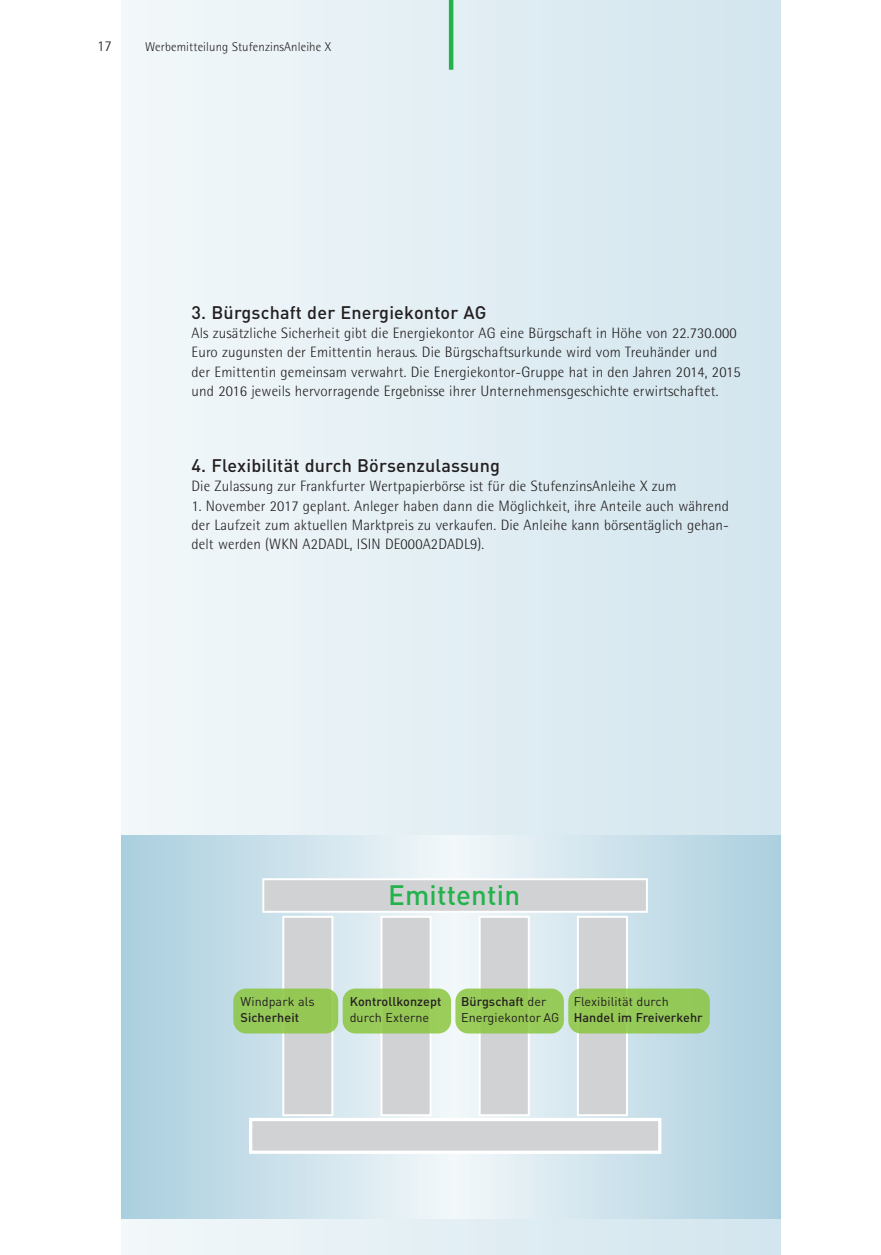
<style>
.page{position:relative;width:881px;height:1255px;background:#fff}
.page>*{position:absolute;margin:0;border:0;box-sizing:border-box;transform-origin:0 0}
.t1{font:500 27.75px "DIN";letter-spacing:.005em;color:#23b24b}
.t2{font:500 18px "DIN";letter-spacing:.01em;color:#231f20}
.t3{font:300 15px/19.2px "Agfa Rotis Semisans";letter-spacing:.01em;color:#231f20}
.t4{font:300 12.75px "Agfa Rotis Semisans";letter-spacing:.01em;color:#231f20}
.t5{font:12.6px/16px "DIN";letter-spacing:.005em;color:#231f20}
.t6{font:500 12.6px "DIN";letter-spacing:.005em;color:#231f20}
.s1{font-weight:500}
</style>
<div class="page">
<div style="left:121px;top:0;width:659px;height:1254px;background:linear-gradient(to right,#f3f8fa,#d2e5ee)"></div>
<svg style="left:121px;top:836px;width:659px;height:382px;background:#c7dfe9"></svg>
<div style="left:448px;top:0;width:5px;height:70px;background:#23b24b"></div>
<div style="left:250px;top:1119px;width:409px;height:33px;background:#d1d2d4"></div>
<div style="left:249px;top:1117px;width:412px;height:36px;border:3px solid #fff"></div>
<div style="left:263px;top:879px;width:383px;height:32px;background:#d1d2d4"></div>
<div style="left:262px;top:878px;width:385px;height:34px;border:2px solid #fff"></div>
<div style="left:283px;top:916px;width:49px;height:199px;background:#d1d2d4"></div>
<div style="left:282px;top:915px;width:51px;height:201px;border:2px solid #fff"></div>
<div style="left:381px;top:916px;width:49px;height:199px;background:#d1d2d4"></div>
<div style="left:380px;top:915px;width:51px;height:201px;border:2px solid #fff"></div>
<div style="left:479px;top:916px;width:49px;height:199px;background:#d1d2d4"></div>
<div style="left:478px;top:915px;width:51px;height:201px;border:2px solid #fff"></div>
<div style="left:577px;top:916px;width:49px;height:199px;background:#d1d2d4"></div>
<div style="left:576px;top:915px;width:51px;height:201px;border:2px solid #fff"></div>
<div style="left:568px;top:988px;width:141px;height:45px;background:#94c957;border-radius:13px"></div>
<div style="left:342px;top:988px;width:109px;height:45px;background:#97cb59;border-radius:13px"></div>
<div style="left:233px;top:988px;width:105px;height:45px;background:#95c958;border-radius:13px"></div>
<div style="left:455px;top:988px;width:108px;height:45px;background:#97cb59;border-radius:13px"></div>
<p class="t3" style="left:97px;top:38px;width:16px">17</p>
<p class="t4" style="left:145px;top:42px;width:187px">Werbemitteilung StufenzinsAnleihe X</p>
<p class="t2" style="left:191px;top:302px;width:296px">3. Bürgschaft der Energiekontor AG</p>
<p class="t3" style="left:191px;top:325px;width:550px">Als zusätzliche Sicherheit gibt die Energiekontor AG eine Bürgschaft in Höhe von 22.730.000<br>Euro zugunsten der Emittentin heraus. Die Bürgschaftsurkunde wird vom Treuhänder und<br>der Emittentin gemeinsam verwahrt. Die Energiekontor-Gruppe hat in den Jahren 2014, 2015 und 2016 jeweils hervorragende Ergebnisse ihrer Unternehmensgeschichte erwirtschaftet.</p>
<p class="t2" style="left:191px;top:455px;width:310px">4. Flexibilität durch Börsenzulassung</p>
<p class="t3" style="left:191px;top:478px;width:486px">Die Zulassung zur Frankfurter Wertpapierbörse ist für die StufenzinsAnleihe X zum</p>
<p class="t3" style="left:191px;top:497px;width:539px;text-align:justify">1. November 2017 geplant. Anleger haben dann die Möglichkeit, ihre Anteile auch während der Laufzeit zum aktuellen Marktpreis zu verkaufen. Die Anleihe kann börsentäglich gehan&shy;delt werden (WKN A2DADL, ISIN DE000A2DADL9).</p>
<h1 class="t1" style="left:388px;top:878px;width:133px">Emittentin</h1>
<p class="t5" style="left:240px;top:993px;width:76px">Windpark als</p>
<p class="t6" style="left:240px;top:1009px;width:60px">Sicherheit</p>
<p class="t6" style="left:349px;top:993px;width:93px">Kontrollkonzept</p>
<p class="t5" style="left:349px;top:1009px;width:81px">durch Externe</p>
<p class="t5" style="left:461px;top:993px;width:99px"><span class="s1">Bürgschaft</span> der<br>Energiekontor AG</p>
<p class="t5" style="left:573px;top:993px;width:96px">Flexibilität durch</p>
<p class="t6" style="left:573px;top:1009px;width:130px">Handel im Freiverkehr</p>
</div>
